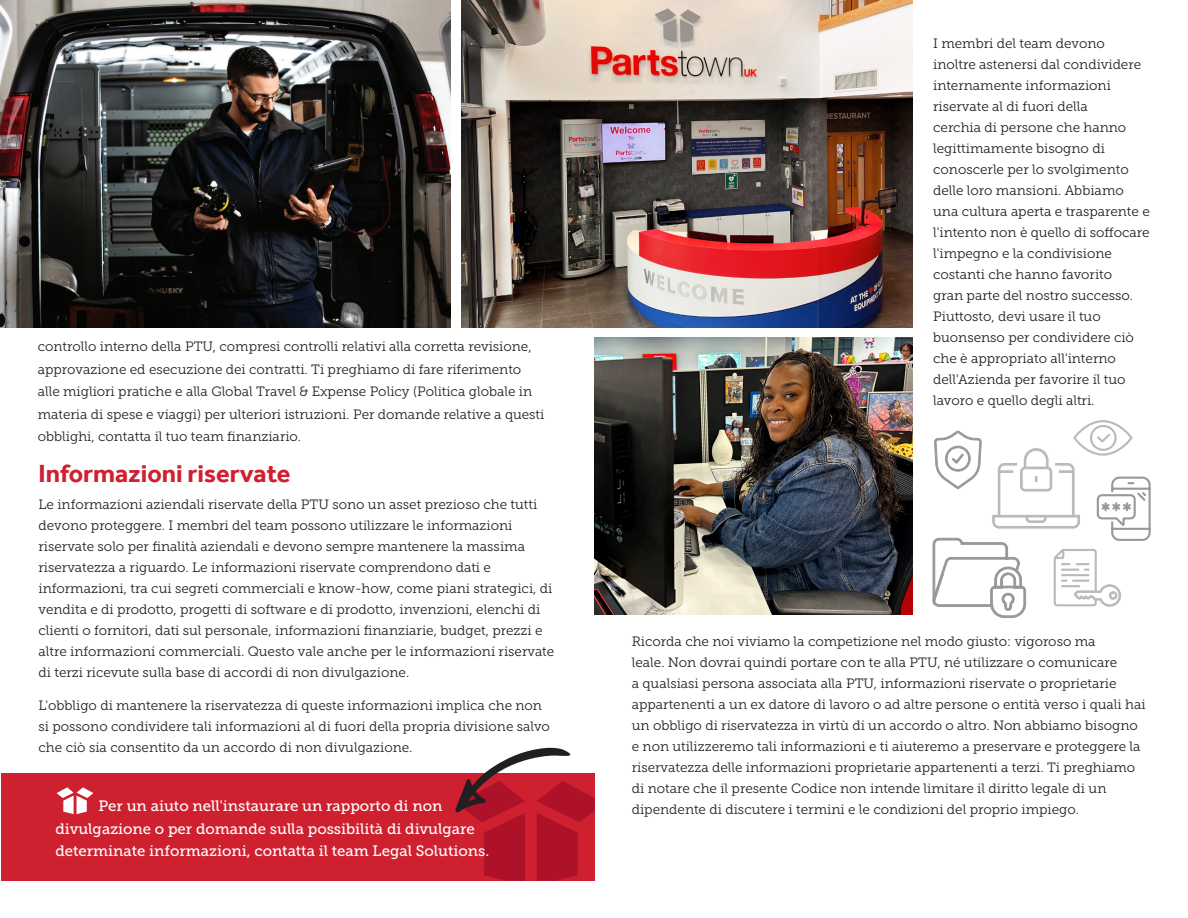
<style>
.page{position:relative;width:1188px;height:918px;background:#fff}
.page>*{position:absolute;margin:0;border:0;box-sizing:border-box;transform-origin:0 0}
.t1{font:700 25.5px "Effra";color:#cf202f}
.t2{font:15px/22.5px "Museo Slab 500";color:#fff}
.t3{font:13.5px/21px "Museo Slab 300";color:#231f20}
</style>
<div class="page">
<img style="left:0;top:0;width:451px;height:327px">
<div style="left:1px;top:774px;width:594px;height:107px;background:#cf202f"></div>
<svg style="left:57px;top:787px;width:36px;height:27px"></svg>
<svg style="left:932px;top:420px;width:219px;height:198px"></svg>
<svg style="left:455px;top:748px;width:140px;height:133px"></svg>
<img style="left:461px;top:0;width:451px;height:327px">
<img style="left:595px;top:337px;width:317px;height:277px">
<p class="t3" style="left:38px;top:336px;width:508px;line-height:22.5px">controllo interno della PTU, compresi controlli relativi alla corretta revisione, approvazione ed esecuzione dei contratti. Ti preghiamo di fare riferimento alle migliori pratiche e alla Global Travel &amp; Expense Policy (Politica globale in materia di spese e viaggi) per ulteriori istruzioni. Per domande relative a questi obblighi, contatta il tuo team finanziario.</p>
<p class="t1" style="left:39px;top:459px;width:253px">Informazioni riservate</p>
<p class="t3" style="left:39px;top:494px;width:517px">Le informazioni aziendali riservate della PTU sono un asset prezioso che tutti devono proteggere. I membri del team possono utilizzare le informazioni riservate solo per finalità aziendali e devono sempre mantenere la massima riservatezza a riguardo. Le informazioni riservate comprendono dati e informazioni, tra cui segreti commerciali e know-how, come piani strategici, di vendita e di prodotto, progetti di software e di prodotto, invenzioni, elenchi di clienti o fornitori, dati sul personale, informazioni finanziarie, budget, prezzi e altre informazioni commerciali. Questo vale anche per le informazioni riservate di terzi ricevute sulla base di accordi di non divulgazione.</p>
<p class="t3" style="left:39px;top:695px;width:513px">L'obbligo di mantenere la riservatezza di queste informazioni implica che non si possono condividere tali informazioni al di fuori della propria divisione salvo che ciò sia consentito da un accordo di non divulgazione.</p>
<p class="t2" style="left:55px;top:795px;width:435px;text-indent:43px">Per un aiuto nell'instaurare un rapporto di non divulgazione o per domande sulla possibilità di divulgare determinate informazioni, contatta il team Legal Solutions.</p>
<p class="t3" style="left:933px;top:33px;width:218px">I membri del team devono inoltre astenersi dal condividere internamente informazioni riservate al di fuori della<br>cerchia di persone che hanno legittimamente bisogno di conoscerle per lo svolgimento delle loro mansioni. Abbiamo una cultura aperta e trasparente e l'intento non è quello di soffocare l'impegno e la condivisione costanti che hanno favorito<br>gran parte del nostro successo.<br>Piuttosto, devi usare il tuo buonsenso per condividere ciò che è appropriato all'interno dell'Azienda per favorire il tuo lavoro e quello degli altri.</p>
<p class="t3" style="left:632px;top:631px;width:515px">Ricorda che noi viviamo la competizione nel modo giusto: vigoroso ma<br>leale. Non dovrai quindi portare con te alla PTU, né utilizzare o comunicare<br>a qualsiasi persona associata alla PTU, informazioni riservate o proprietarie appartenenti a un ex datore di lavoro o ad altre persone o entità verso i quali hai un obbligo di riservatezza in virtù di un accordo o altro. Non abbiamo bisogno e non utilizzeremo tali informazioni e ti aiuteremo a preservare e proteggere la riservatezza delle informazioni proprietarie appartenenti a terzi. Ti preghiamo di notare che il presente Codice non intende limitare il diritto legale di un dipendente di discutere i termini e le condizioni del proprio impiego.</p>
</div>
